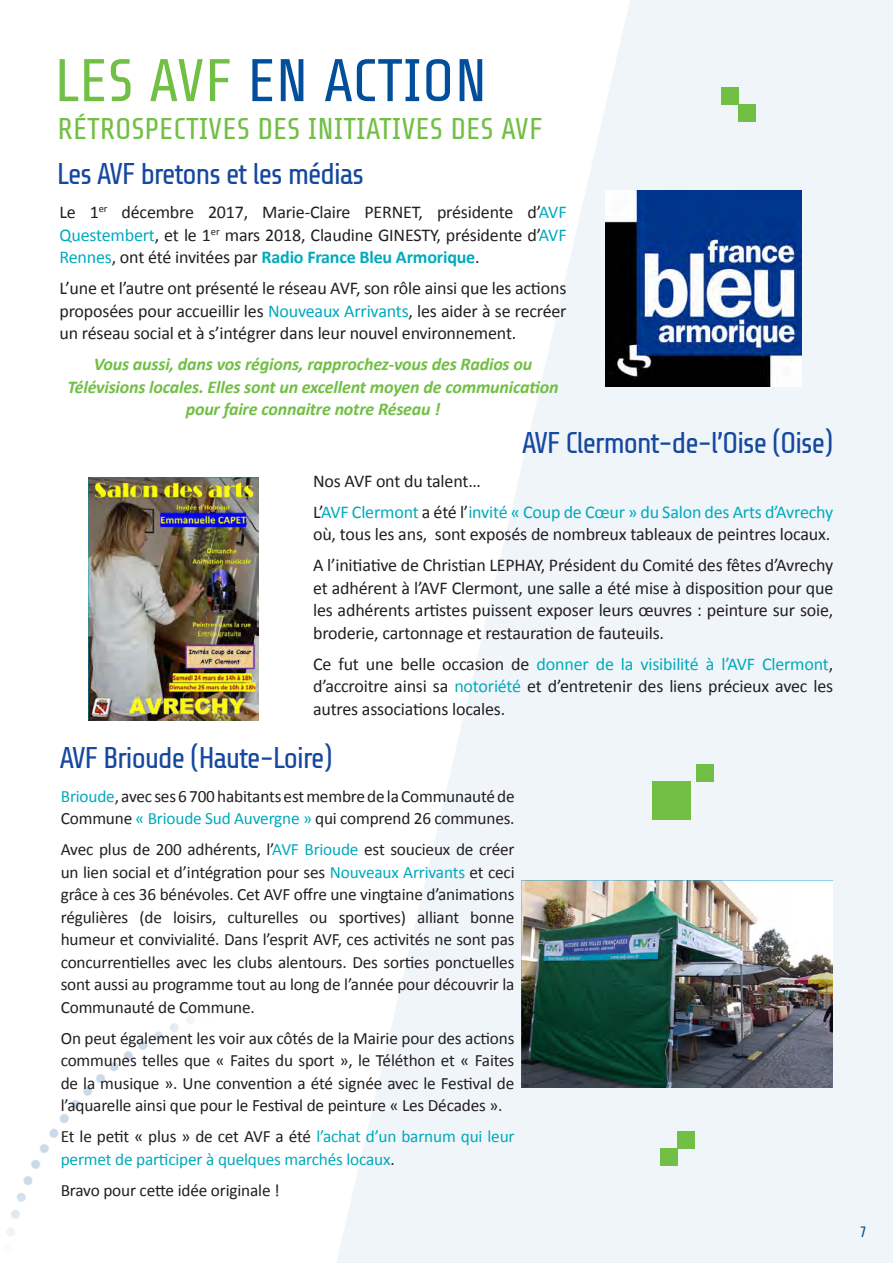
<style>
.page{position:relative;width:893px;height:1263px;background:#fff}
.page>*{position:absolute;margin:0;border:0;box-sizing:border-box;transform-origin:0 0}
.GROS_TITRE_vert{font:60px "Share Tech";color:#014f9a}
.TITRE_bleu{font:30px "Share Tech";letter-spacing:-.05em;color:#15489e}
.TITRE_vert{font:30px "Share Tech";color:#71bf44}
.TEXTE{font:18px/22.5px "Calibri";letter-spacing:-.01em;color:#231f20;text-align:justify}
.TEXTE_gras_vert{font:italic 700 18px/22.5px "Calibri";letter-spacing:-.01em;color:#71bf44;text-align:center}
.TEXTE-2{font:17.25px/22.5px "Calibri";letter-spacing:-.01em;color:#231f20;text-align:justify}
.TEXTE-3{font:17.25px/22.5px "Calibri";letter-spacing:-.01em;color:#00aabc}
.t1{font:15px "Share Tech";color:#014f9a}
.s1{color:#71bf44}
.s2{color:#00aabc}
.s3{font-weight:700;color:#00aabc}
.s4{color:#231f20}
</style>
<div class="page">
<img style="left:6px;top:0;width:887px;height:1263px">
<div style="left:722px;top:87px;width:17px;height:17px;background:#71bf44"></div>
<div style="left:739px;top:104px;width:17px;height:17px;background:#71bf44"></div>
<img style="left:606px;top:191px;width:195px;height:195px">
<div style="left:677px;top:1131px;width:17px;height:17px;background:#71bf44"></div>
<div style="left:660px;top:1148px;width:17px;height:17px;background:#71bf44"></div>
<div style="left:653px;top:782px;width:38px;height:38px;background:#71bf44"></div>
<div style="left:696px;top:765px;width:17px;height:17px;background:#71bf44"></div>
<img style="left:88px;top:478px;width:171px;height:242px">
<img style="left:522px;top:881px;width:310px;height:207px">
<p class="GROS_TITRE_vert" style="left:55px;top:50px;width:434px"><span class="s1">LES AVF</span> EN ACTION</p>
<p class="TITRE_vert" style="left:58px;top:114px;width:487px">RÉTROSPECTIVES DES INITIATIVES DES AVF</p>
<p class="TITRE_bleu" style="left:57px;top:158px;width:309px">Les AVF bretons et les médias</p>
<p class="TEXTE" style="left:60px;top:201px;width:509px">Le 1<sup>er</sup> décembre 2017, Marie-Claire PERNET, présidente d’<span class="s2">AVF Questembert</span>, et le 1<sup>er</sup> mars 2018, Claudine GINESTY, présidente d’<span class="s2">AVF Rennes</span>, ont été invitées par <span class="s3">Radio France Bleu Armorique</span>.</p>
<p class="TEXTE" style="left:60px;top:277px;width:509px">L’une et l’autre ont présenté le réseau AVF, son rôle ainsi que les actions proposées pour accueillir les <span class="s2">Nouveaux Arrivants</span>, les aider à se recréer un réseau social et à s’intégrer dans leur nouvel environnement.</p>
<p class="TEXTE_gras_vert" style="left:67px;top:353px;width:493px">Vous aussi, dans vos régions, rapprochez-vous des Radios ou<br>Télévisions locales. Elles sont un excellent moyen de communication pour faire connaitre notre Réseau !</p>
<p class="TITRE_bleu" style="left:522px;top:427px;width:313px">AVF Clermont-de-l’Oise (Oise)</p>
<p class="TEXTE" style="left:313px;top:470px;width:169px">Nos AVF ont du talent…</p>
<p class="TEXTE" style="left:313px;top:501px;width:522px">L’<span class="s2">AVF Clermont</span> a été l’<span class="s2">invité « Coup de Cœur » du Salon des Arts d’Avrechy </span>où, tous les ans, sont exposés de nombreux tableaux de peintres locaux.</p>
<p class="TEXTE" style="left:313px;top:554px;width:522px">A l’initiative de Christian LEPHAY, Président du Comité des fêtes d’Avrechy et adhérent à l’AVF Clermont, une salle a été mise à disposition pour que les adhérents artistes puissent exposer leurs œuvres : peinture sur soie, broderie, cartonnage et restauration de fauteuils.</p>
<p class="TEXTE" style="left:313px;top:653px;width:522px">Ce fut une belle occasion de <span class="s2">donner de la visibilité à l’AVF Clermont</span>, d’accroitre ainsi sa <span class="s2">notoriété</span> et d’entretenir des liens précieux avec les autres associations locales.</p>
<p class="TITRE_bleu" style="left:60px;top:743px;width:275px">AVF Brioude (Haute-Loire)</p>
<p class="TEXTE-2" style="left:61px;top:785px;width:455px"><span class="s2">Brioude</span>, avec ses 6 700 habitants est membre de la Communauté de<br>Commune <span class="s2">« Brioude Sud Auvergne »</span> qui comprend 26 communes.</p>
<p class="TEXTE-2" style="left:61px;top:838px;width:455px">Avec plus de 200 adhérents, l’<span class="s2">AVF Brioude</span> est soucieux de créer un lien social et d’intégration pour ses <span class="s2">Nouveaux Arrivants</span> et ceci grâce à ces 36 bénévoles. Cet AVF offre une vingtaine d’animations régulières (de loisirs, culturelles ou sportives) alliant bonne humeur et convivialité. Dans l’esprit AVF, ces activités ne sont pas concurrentielles avec les clubs alentours. Des sorties ponctuelles sont aussi au programme tout au long de l’année pour découvrir la Communauté de Commune.</p>
<p class="TEXTE-2" style="left:61px;top:1027px;width:455px">On peut également les voir aux côtés de la Mairie pour des actions communes telles que « Faites du sport », le Téléthon et « Faites de la musique ». Une convention a été signée avec le Festival de l’aquarelle ainsi que pour le Festival de peinture « Les Décades ».</p>
<p class="TEXTE-3" style="left:61px;top:1125px;width:455px"><span class="s4">Et le petit « plus » de cet AVF a été</span> l’achat d’un barnum qui leur permet de participer à quelques marchés locaux<span class="s4">.</span></p>
<p class="TEXTE-2" style="left:61px;top:1179px;width:220px">Bravo pour cette idée originale !</p>
<p class="t1" style="left:860px;top:1224px;width:9px">7</p>
</div>
